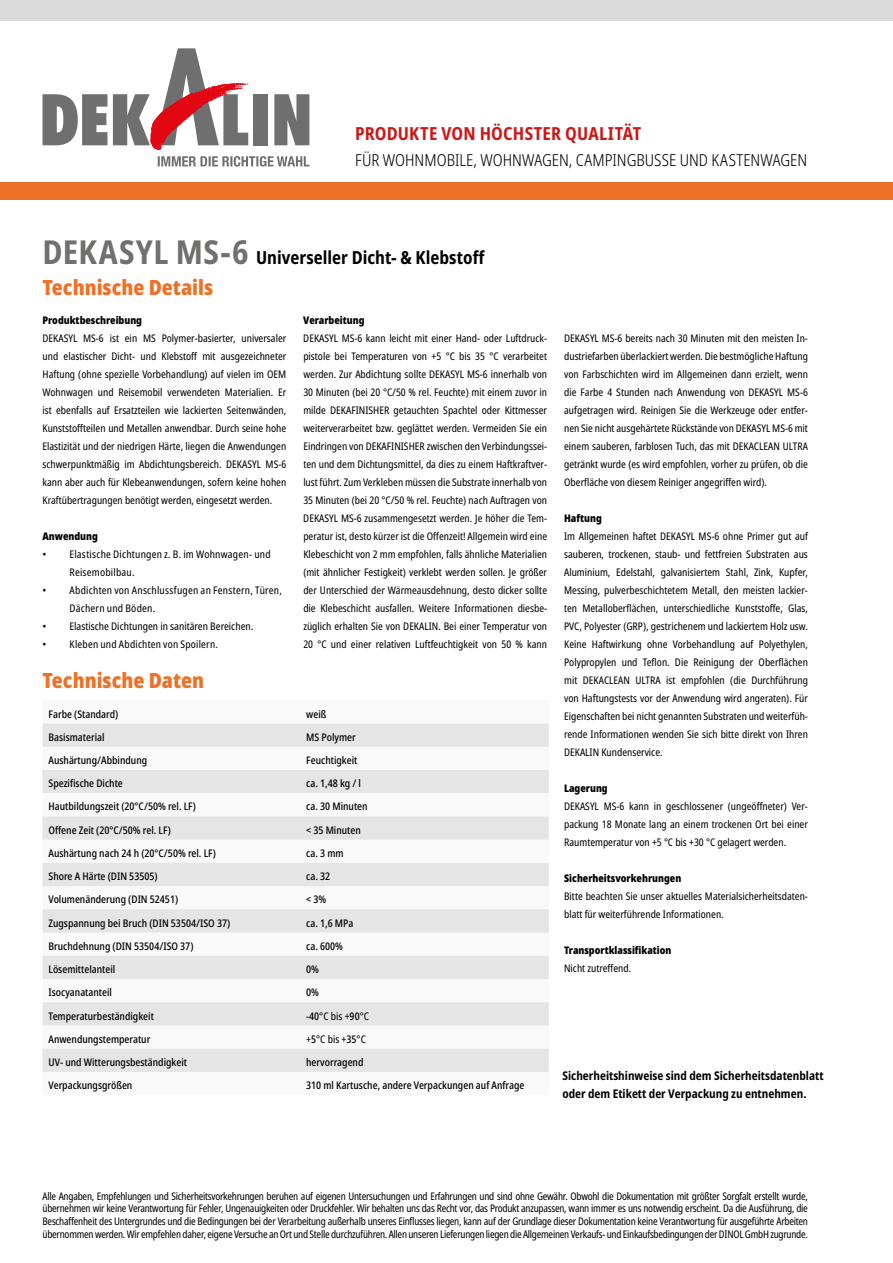
<style>
.page{position:relative;width:893px;height:1263px;background:#fff}
.page>*{position:absolute;margin:0;border:0;box-sizing:border-box;transform-origin:0 0}
.t1{font:900 condensed 21px "Noto Sans";color:#ee7128}
.t2{font:700 condensed 18px "Noto Sans";color:#000}
.t3{font:700 condensed 18px "Noto Sans";letter-spacing:.01em;color:#cd1719}
.t4{font:300 condensed 16.5px "Noto Sans";color:#000}
.t5{font:700 condensed 12px/18px "Noto Sans";color:#000}
.t6{font:condensed 10.5px/18px "Noto Sans";color:#000;text-align:justify}
.t7{font:condensed 10.5px/12.6px "Noto Sans";color:#000;text-align:justify;scale:.96 1}
.t8{font:500 condensed 10.5px "Noto Sans";color:#000}
.t9{font:condensed 10.5px/18px "Noto Sans";letter-spacing:.02em;color:#000}
.t10{font:900 condensed 10.5px "Noto Sans";color:#000}
.s1{font-size:33px;color:#70706f}
.s2{font-weight:500}
</style>
<div class="page">
<div style="left:0;top:0;width:893px;height:21px;background:#dadada"></div>
<svg style="left:43px;top:94px;width:64px;height:51px"></svg>
<div style="left:253px;top:94px;width:14px;height:51px;background:#706f6f"></div>
<svg style="left:274px;top:94px;width:35px;height:51px;background:#828181"></svg>
<svg style="left:158px;top:156px;width:151px;height:11px"></svg>
<svg style="left:113px;top:48px;width:135px;height:102px"></svg>
<div style="left:0;top:183px;width:893px;height:17px;background:#ee7128"></div>
<svg style="left:43px;top:723px;width:506px;height:349px;fill:#e5e5e5"></svg>
<h2 class="t3" style="left:355px;top:121px;width:288px">PRODUKTE VON HÖCHSTER QUALITÄT</h2>
<h3 class="t4" style="left:355px;top:148px;width:454px">FÜR WOHNMOBILE, WOHNWAGEN, CAMPINGBUSSE UND KASTENWAGEN</h3>
<h2 class="t2" style="left:43px;top:244px;width:444px"><span class="s1">DEKASYL MS-6</span> Universeller Dicht- &amp; Klebstoff</h2>
<h1 class="t1" style="left:43px;top:272px;width:172px">Technische Details</h1>
<p class="t10" style="left:43px;top:312px;width:101px">Produktbeschreibung</p>
<p class="t6" style="left:43px;top:329px;width:245px">DEKASYL MS-6 ist ein MS Polymer-basierter, universaler und elastischer Dicht- und Klebstoff mit ausgezeichneter Haftung (ohne spezielle Vorbehandlung) auf vielen im OEM Wohnwagen und Reisemobil verwendeten Materialien. Er ist ebenfalls auf Ersatzteilen wie lackierten Seitenwänden, Kunststoffteilen und Metallen anwendbar. Durch seine hohe Elastizität und der niedrigen Härte, liegen die Anwendungen schwerpunktmäßig im Abdichtungsbereich. DEKASYL MS-6 kann aber auch für Klebeanwendungen, sofern keine hohen Kraftübertragungen benötigt werden, eingesetzt werden.</p>
<p class="t10" style="left:43px;top:528px;width:57px">Anwendung</p>
<p class="t9" style="left:70px;top:545px;width:203px;text-indent:-27px">• Elastische Dichtungen z. B. im Wohnwagen- und<br>Reisemobilbau.</p>
<p class="t9" style="left:70px;top:581px;width:214px;text-indent:-27px">• Abdichten von Anschlussfugen an Fenstern, Türen,<br>Dächern und Böden.</p>
<p class="t6" style="left:43px;top:617px;width:212px">• Elastische Dichtungen in sanitären Bereichen.</p>
<p class="t9" style="left:43px;top:635px;width:177px">• Kleben und Abdichten von Spoilern.</p>
<p class="t10" style="left:303px;top:312px;width:63px">Verarbeitung</p>
<p class="t6" style="left:303px;top:329px;width:245px">DEKASYL MS-6 kann leicht mit einer Hand- oder Luftdruck&shy;pistole bei Temperaturen von +5 °C bis 35 °C verarbeitet werden. Zur Abdichtung sollte DEKASYL MS-6 innerhalb von 30 Minuten (bei 20 °C/50 % rel. Feuchte) mit einem zuvor in milde DEKAFINISHER getauchten Spachtel oder Kittmesser weiterverarbeitet bzw. geglättet werden. Vermeiden Sie ein Eindringen von DEKAFINISHER zwischen den Verbindungssei&shy;ten und dem Dichtungsmittel, da dies zu einem Haftkraftver&shy;lust führt. Zum Verkleben müssen die Substrate innerhalb von 35 Minuten (bei 20 °C/50 % rel. Feuchte) nach Auftragen von DEKASYL MS-6 zusammengesetzt werden. Je höher die Tem&shy;peratur ist, desto kürzer ist die Offenzeit! Allgemein wird eine Klebeschicht von 2 mm empfohlen, falls ähnliche Materialien (mit ähnlicher Festigkeit) verklebt werden sollen. Je größer der Unterschied der Wärmeausdehnung, desto dicker sollte die Klebeschicht ausfallen. Weitere Informationen diesbe&shy;züglich erhalten Sie von DEKALIN. Bei einer Temperatur von 20 °C und einer relativen Luftfeuchtigkeit von 50 % kann</p>
<p class="t6" style="left:564px;top:329px;width:245px">DEKASYL MS-6 bereits nach 30 Minuten mit den meisten In&shy;dustriefarben überlackiert werden. Die bestmögliche Haftung von Farbschichten wird im Allgemeinen dann erzielt, wenn die Farbe 4 Stunden nach Anwendung von DEKASYL MS-6 aufgetragen wird. Reinigen Sie die Werkzeuge oder entfer&shy;nen Sie nicht ausgehärtete Rückstände von DEKASYL MS-6 mit einem sauberen, farblosen Tuch, das mit DEKACLEAN ULTRA getränkt wurde (es wird empfohlen, vorher zu prüfen, ob die Oberfläche von diesem Reiniger angegriffen wird).</p>
<p class="t10" style="left:564px;top:510px;width:39px">Haftung</p>
<p class="t6" style="left:564px;top:527px;width:245px">Im Allgemeinen haftet DEKASYL MS-6 ohne Primer gut auf sauberen, trockenen, staub- und fettfreien Substraten aus Aluminium, Edelstahl, galvanisiertem Stahl, Zink, Kupfer, Messing, pulverbeschichtetem Metall, den meisten lackier&shy;ten Metalloberflächen, unterschiedliche Kunststoffe, Glas, PVC, Polyester (GRP), gestrichenem und lackiertem Holz usw.<br>Keine Haftwirkung ohne Vorbehandlung auf Polyethylen, Polypropylen und Teflon. Die Reinigung der Oberflächen mit DEKACLEAN ULTRA ist empfohlen (die Durchführung von Haftungstests vor der Anwendung wird angeraten). Für Eigenschaften bei nicht genannten Substraten und weiterfüh&shy;rende Informationen wenden Sie sich bitte direkt von Ihren DEKALIN Kundenservice.</p>
<p class="t10" style="left:564px;top:780px;width:45px">Lagerung</p>
<p class="t6" style="left:564px;top:797px;width:245px">DEKASYL MS-6 kann in geschlossener (ungeöffneter) Ver&shy;packung 18 Monate lang an einem trockenen Ort bei einer Raumtemperatur von +5 °C bis +30 °C gelagert werden.</p>
<p class="t10" style="left:564px;top:870px;width:119px">Sicherheitsvorkehrungen</p>
<p class="t6" style="left:564px;top:887px;width:245px">Bitte beachten Sie unser aktuelles Materialsicherheitsdaten&shy;blatt für weiterführende Informationen.</p>
<p class="t10" style="left:564px;top:942px;width:109px">Transportklassifikation</p>
<p class="t6" style="left:564px;top:959px;width:69px">Nicht zutreffend.</p>
<h1 class="t1" style="left:43px;top:664px;width:163px">Technische Daten</h1>
<p class="t8" style="left:49px;top:706px;width:71px">Farbe (Standard)</p>
<p class="t8" style="left:306px;top:706px;width:22px">weiß</p>
<p class="t8" style="left:49px;top:730px;width:58px">Basismaterial</p>
<p class="t8" style="left:306px;top:730px;width:51px">MS Polymer</p>
<p class="t8" style="left:49px;top:753px;width:100px">Aushärtung/Abbindung</p>
<p class="t8" style="left:306px;top:753px;width:53px">Feuchtigkeit</p>
<p class="t8" style="left:49px;top:776px;width:76px">Spezifische Dichte</p>
<p class="t8" style="left:306px;top:776px;width:56px">ca. 1,48 kg / l</p>
<p class="t8" style="left:49px;top:799px;width:149px">Hautbildungszeit (20°C/50% rel. LF)</p>
<p class="t8" style="left:306px;top:799px;width:63px">ca. 30 Minuten</p>
<p class="t8" style="left:49px;top:822px;width:124px">Offene Zeit (20°C/50% rel. LF)</p>
<p class="t8" style="left:306px;top:822px;width:56px">&lt; 35 Minuten</p>
<p class="t8" style="left:49px;top:846px;width:169px">Aushärtung nach 24 h (20°C/50% rel. LF)</p>
<p class="t8" style="left:306px;top:846px;width:39px">ca. 3 mm</p>
<p class="t8" style="left:49px;top:869px;width:111px">Shore A Härte (DIN 53505)</p>
<p class="t8" style="left:306px;top:869px;width:26px">ca. 32</p>
<p class="t8" style="left:49px;top:892px;width:131px">Volumenänderung (DIN 52451)</p>
<p class="t8" style="left:306px;top:892px;width:22px">&lt; 3%</p>
<p class="t8" style="left:49px;top:915px;width:183px">Zugspannung bei Bruch (DIN 53504/ISO 37)</p>
<p class="t8" style="left:306px;top:915px;width:49px">ca. 1,6 MPa</p>
<p class="t8" style="left:49px;top:939px;width:146px">Bruchdehnung (DIN 53504/ISO 37)</p>
<p class="t8" style="left:306px;top:939px;width:38px">ca. 600%</p>
<p class="t8" style="left:49px;top:962px;width:68px">Lösemittelanteil</p>
<p class="t8" style="left:306px;top:962px;width:14px">0%</p>
<p class="t8" style="left:49px;top:985px;width:65px">Isocyanatanteil</p>
<p class="t8" style="left:306px;top:985px;width:14px">0%</p>
<p class="t8" style="left:49px;top:1008px;width:107px">Temperaturbeständigkeit</p>
<p class="t6" style="left:306px;top:1007px;width:64px">-<span class="s2">40</span>°C bis +<span class="s2">90</span>°C</p>
<p class="t8" style="left:49px;top:1031px;width:103px">Anwendungstemperatur</p>
<p class="t6" style="left:306px;top:1030px;width:61px">+<span class="s2">5</span>°C bis +<span class="s2">35</span>°C</p>
<p class="t8" style="left:49px;top:1055px;width:140px">UV- und Witterungsbeständigkeit</p>
<p class="t8" style="left:306px;top:1055px;width:59px">hervorragend</p>
<p class="t8" style="left:49px;top:1078px;width:85px">Verpackungsgrößen</p>
<p class="t8" style="left:306px;top:1078px;width:220px">310 ml Kartusche, andere Verpackungen auf Anfrage</p>
<p class="t5" style="left:562px;top:1067px;width:263px">Sicherheitshinweise sind dem Sicherheitsdatenblatt oder dem Etikett der Verpackung zu entnehmen.</p>
<p class="t7" style="left:43px;top:1190px;width:799px">Alle Angaben, Empfehlungen und Sicherheitsvorkehrungen beruhen auf eigenen Untersuchungen und Erfahrungen und sind ohne Gewähr. Obwohl die Dokumentation mit größter Sorgfalt erstellt wurde, übernehmen wir keine Verantwortung für Fehler, Ungenauigkeiten oder Druckfehler. Wir behalten uns das Recht vor, das Produkt anzupassen, wann immer es uns notwendig erscheint. Da die Ausführung, die Beschaffenheit des Untergrundes und die Bedingungen bei der Verarbeitung außerhalb unseres Einflusses liegen, kann auf der Grundlage dieser Dokumentation keine Verantwortung für ausgeführte Arbeiten übernommen werden. Wir empfehlen daher, eigene Versuche an Ort und Stelle durchzuführen. Allen unseren Lieferungen liegen die Allgemeinen Verkaufs- und Einkaufsbedingungen der DINOL GmbH zugrunde.</p>
</div>
